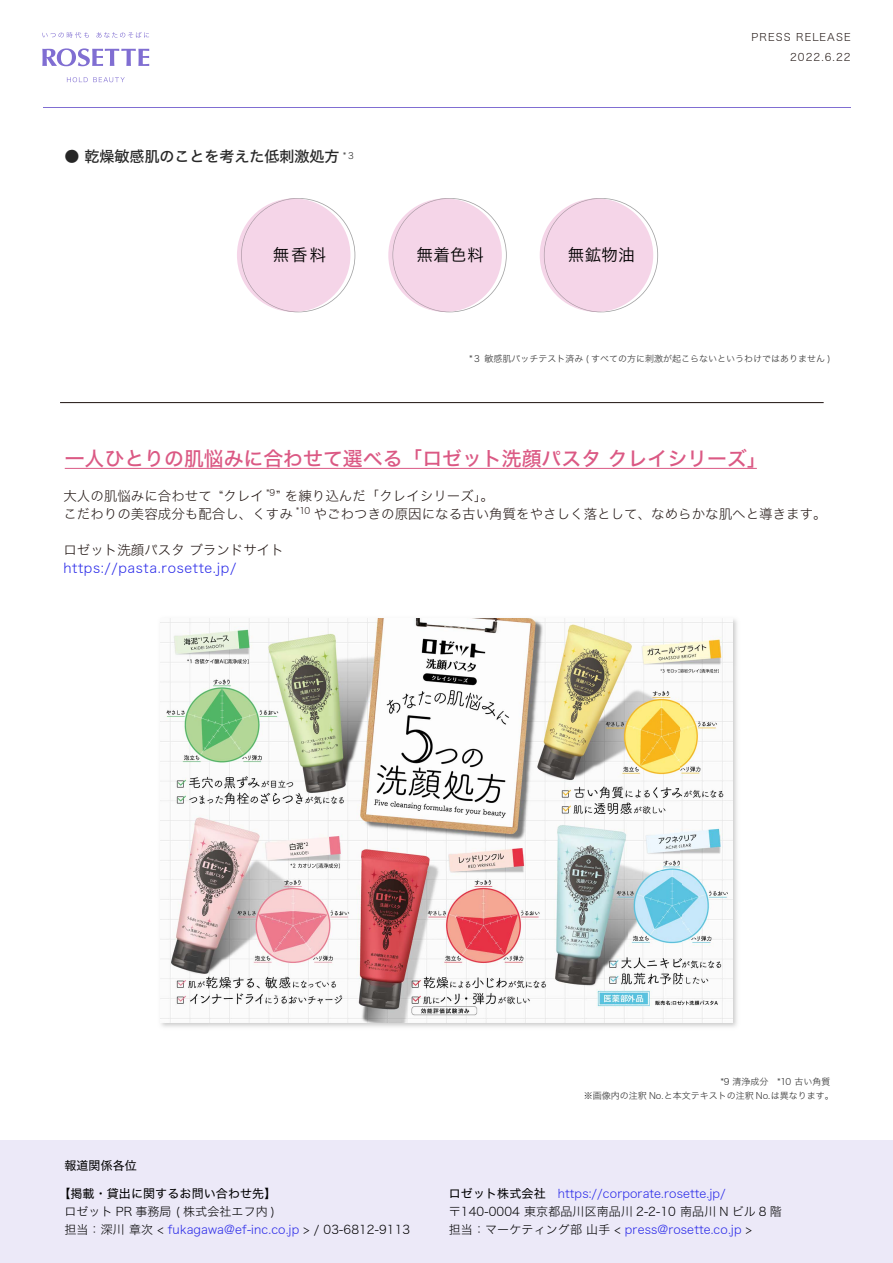
<style>
.page{position:relative;width:893px;height:1263px;background:#fff}
.page>*{position:absolute;margin:0;border:0;box-sizing:border-box;transform-origin:0 0}
.t1{font:19.8px "Hira Kaku Std W5";color:#db5984}
.t2{font:16.5px "Hira Kaku Std W3";letter-spacing:.02em;color:#000}
.t3{font:15px "Hira Kaku Std W5";color:#262626}
.t4{font:13.5px/18px "Hira Kaku Std W2";color:#231815}
.t5{font:13.5px "Hira Kaku Std W2";letter-spacing:.05em;color:#2626e8}
.t6{font:12px/18px "Hira Kaku Std W2";letter-spacing:.01em;color:#2626e8}
.t7{font:12px/18px "Hira Kaku Std W2";letter-spacing:.01em;color:#000}
.t8{font:12px "Hira Kaku Std W4";letter-spacing:.01em;color:#000}
.t9{font:10.5px/19.5px "Hira Kaku Std W2";letter-spacing:.1em;color:#231815;text-align:right}
.t10{font:9px/13.5px "Hira Kaku Std W2";color:#262626}
.s1{color:#2626e8}
.s2{font-family:"Hira Kaku Std W4";color:#000}
.s3{color:#000}
</style>
<div class="page">
<hr style="left:43px;top:107px;width:808px;height:1px;background:#806ed2">
<svg style="left:67px;top:77px;width:58px;height:5px"></svg>
<svg style="left:42px;top:48px;width:107px;height:18px"></svg>
<svg style="left:42px;top:32px;width:47px;height:6px"></svg>
<svg style="left:96px;top:32px;width:53px;height:6px"></svg>
<div style="left:0;top:1140px;width:893px;height:122px;background:#ece9f8"></div>
<hr style="left:65px;top:468px;width:692px;height:1px;background:#db5984">
<hr style="left:60px;top:402px;width:764px;height:1px;background:#231815">
<svg style="left:237px;top:198px;width:118px;height:114px"></svg>
<svg style="left:388px;top:198px;width:119px;height:114px"></svg>
<svg style="left:540px;top:198px;width:118px;height:114px"></svg>
<img style="left:733px;top:619px;width:4px;height:46px">
<img style="left:689px;top:665px;width:48px;height:362px">
<img style="left:160px;top:618px;width:573px;height:404px">
<p class="t3" style="left:65px;top:145px;width:292px">● 乾燥敏感肌のことを考えた低刺激処方 <sup>*３</sup></p>
<p class="t2" style="left:273px;top:242px;width:55px">無香料</p>
<p class="t2" style="left:417px;top:242px;width:68px">無着色料</p>
<p class="t2" style="left:568px;top:242px;width:68px">無鉱物油</p>
<p class="t9" style="left:752px;top:27px;width:101px">PRESS RELEASE<br>2022.6.22</p>
<p class="t10" style="left:469px;top:351px;width:362px">*３ 敏感肌パッチテスト済み ( すべての方に刺激が起こらないというわけではありません )</p>
<h1 class="t1" style="left:65px;top:444px;width:703px">一人ひとりの肌悩みに合わせて選べる「ロゼット洗顔パスタ クレイシリーズ」</h1>
<p class="t4" style="left:63px;top:486px;width:765px">大人の肌悩みに合わせて “クレイ <sup>*9</sup>” を練り込んだ「クレイシリーズ」。<br>こだわりの美容成分も配合し、くすみ <sup>*10</sup> やごわつきの原因になる古い角質をやさしく落として、なめらかな肌へと導きます。</p>
<p class="t4" style="left:63px;top:540px;width:222px">ロゼット洗顔パスタ ブランドサイト</p>
<p class="t5" style="left:63px;top:557px;width:174px">https://pasta.rosette.jp/</p>
<p class="t8" style="left:64px;top:1156px;width:74px">報道関係各位</p>
<p class="t8" style="left:58px;top:1185px;width:220px">【掲載・貸出に関するお問い合わせ先】</p>
<p class="t7" style="left:64px;top:1202px;width:347px">ロゼット PR 事務局 ( 株式会社エフ内 )<br>担当：深川 章次 &lt; <span class="s1">fukagawa@ef-inc.co.jp</span> &gt; / 03-6812-9113</p>
<p class="t10" style="left:584px;top:1075px;width:251px;text-indent:137px">*9 清浄成分　*10 古い角質※画像内の注釈 No.と本文テキストの注釈 No.は異なります。</p>
<p class="t6" style="left:449px;top:1184px;width:334px"><span class="s2">ロゼット株式会社　</span>https://corporate.rosette.jp/<span class="s3">〒140-0004 東京都品川区南品川 2-2-10 南品川 N ビル 8 階担当：マーケティング部 山手 &lt;</span> press@rosette.co.jp <span class="s3">&gt;</span></p>
</div>
